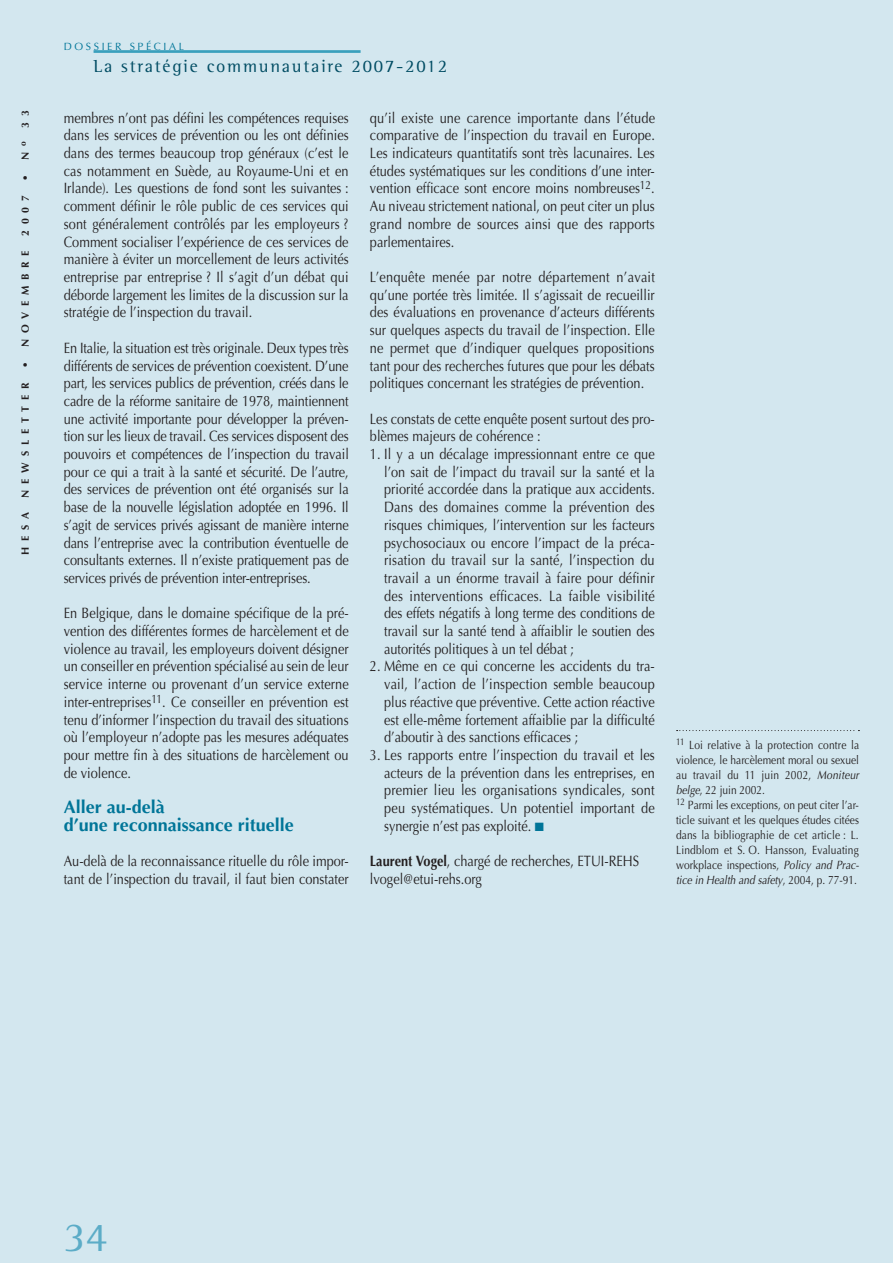
<style>
.page{position:relative;width:893px;height:1263px;background:#d3e7ef}
.page>*{position:absolute;margin:0;border:0;box-sizing:border-box;transform-origin:0 0}
.t1{font:42px "Rotis Semi Serif";color:#5cacc7}
.t2{font:700 18px/17.7px "Optima";color:#007598}
.t3{font:18px "Rotis Semi Serif";letter-spacing:.1em;color:#004c63}
.t4{font:15px/17.7px "Optima";color:#231f20;text-align:justify;scale:.85 1}
.t5{font:12px/15px "Optima";letter-spacing:.005em;color:#231f20;scale:.85 1}
.t6{font:700 10.5px "Optima";letter-spacing:.55em;color:#231f20}
.t7{font:10.5px "Optima";color:#007598}
.s1{color:#007598}
.s2{font-weight:700}
.s3{font-style:italic}
</style>
<div class="page">
<hr style="left:94px;top:50px;width:267px;height:3px;background:#39a0bd">
<svg style="left:677px;top:730px;width:182px;height:1px"></svg>
<p class="t6" style="left:19px;top:128px;width:19px;rotate:-90deg">3 3</p>
<p class="t6" style="left:19px;top:181px;width:41px;rotate:-90deg">• N <sup>o</sup></p>
<p class="t6" style="left:19px;top:236px;width:42px;rotate:-90deg">2007</p>
<p class="t6" style="left:19px;top:368px;width:119px;rotate:-90deg">• Novembr e</p>
<p class="t6" style="left:19px;top:498px;width:116px;rotate:-90deg">NE WS LE TTE R</p>
<p class="t6" style="left:19px;top:555px;width:44px;rotate:-90deg">hesa</p>
<p class="t7" style="left:64px;top:41px;width:20px">Dossier</p>
<p class="t7" style="left:130px;top:41px;width:9px">spécial</p>
<p class="t3" style="left:94px;top:56px;width:355px">La stratégie communautaire 2007-2012</p>
<p class="t4" style="left:64px;top:109px;width:337px">membres n’ont pas défini les compétences requises dans les services de prévention ou les ont définies dans des termes beaucoup trop généraux (c’est le cas notamment en Suède, au Royaume-Uni et en Irlande). Les questions de fond sont les suivantes : comment définir le rôle public de ces services qui sont généralement contrôlés par les employeurs ?<br>Comment socialiser l’expérience de ces services de manière à éviter un morcellement de leurs activités entreprise par entreprise ? Il s’agit d’un débat qui déborde largement les limites de la discussion sur la stratégie de l’inspection du travail.</p>
<p class="t4" style="left:64px;top:339px;width:337px">En Italie, la situation est très originale. Deux types très différents de services de prévention coexistent. D’une part, les services publics de prévention, créés dans le cadre de la réforme sanitaire de 1978, maintiennent une activité importante pour développer la préven&shy;tion sur les lieux de travail. Ces services disposent des pouvoirs et compétences de l’inspection du travail pour ce qui a trait à la santé et sécurité. De l’autre, des services de prévention ont été organisés sur la base de la nouvelle législation adoptée en 1996. Il s’agit de services privés agissant de manière interne dans l’entreprise avec la contribution éventuelle de consultants externes. Il n’existe pratiquement pas de services privés de prévention inter-entreprises.</p>
<p class="t4" style="left:64px;top:605px;width:337px">En Belgique, dans le domaine spécifique de la pré&shy;vention des différentes formes de harcèlement et de violence au travail, les employeurs doivent désigner un conseiller en prévention spécialisé au sein de leur service interne ou provenant d’un service externe inter-entreprises<sup>11</sup>. Ce conseiller en prévention est tenu d’informer l’inspection du travail des situations où l’employeur n’adopte pas les mesures adéquates pour mettre fin à des situations de harcèlement ou de violence.</p>
<p class="t2" style="left:64px;top:798px;width:232px">Aller au-delà<br>d’une reconnaissance rituelle</p>
<p class="t4" style="left:64px;top:852px;width:337px">Au-delà de la reconnaissance rituelle du rôle impor&shy;tant de l’inspection du travail, il faut bien constater</p>
<p class="t4" style="left:370px;top:109px;width:337px">qu’il existe une carence importante dans l’étude comparative de l’inspection du travail en Europe.<br>Les indicateurs quantitatifs sont très lacunaires. Les études systématiques sur les conditions d’une inter&shy;vention efficace sont encore moins nombreuses<sup>12</sup>.<br>Au niveau strictement national, on peut citer un plus grand nombre de sources ainsi que des rapports parlementaires.</p>
<p class="t4" style="left:370px;top:268px;width:337px">L’enquête menée par notre département n’avait qu’une portée très limitée. Il s’agissait de recueillir des évaluations en provenance d’acteurs différents sur quelques aspects du travail de l’inspection. Elle ne permet que d’indiquer quelques propositions tant pour des recherches futures que pour les débats politiques concernant les stratégies de prévention.</p>
<p class="t4" style="left:370px;top:410px;width:337px">Les constats de cette enquête posent surtout des pro&shy;blèmes majeurs de cohérence :</p>
<p class="t4" style="left:384px;top:445px;width:320px;text-indent:-14px">1. Il y a un décalage impressionnant entre ce que l’on sait de l’impact du travail sur la santé et la priorité accordée dans la pratique aux accidents.<br>Dans des domaines comme la prévention des risques chimiques, l’intervention sur les facteurs psychosociaux ou encore l’impact de la préca&shy;risation du travail sur la santé, l’inspection du travail a un énorme travail à faire pour définir des interventions efficaces. La faible visibilité des effets négatifs à long terme des conditions de travail sur la santé tend à affaiblir le soutien des autorités politiques à un tel débat ;</p>
<p class="t4" style="left:384px;top:658px;width:320px;text-indent:-14px">2. Même en ce qui concerne les accidents du tra&shy;vail, l’action de l’inspection semble beaucoup plus réactive que préventive. Cette action réactive est elle-même fortement affaiblie par la difficulté d’aboutir à des sanctions efficaces ;</p>
<p class="t4" style="left:384px;top:746px;width:320px;text-indent:-14px">3. Les rapports entre l’inspection du travail et les acteurs de la prévention dans les entreprises, en premier lieu les organisations syndicales, sont peu systématiques. Un potentiel important de synergie n’est pas exploité. <span class="s1">■</span></p>
<p class="t4" style="left:370px;top:852px;width:318px"><span class="s2">Laurent Vogel</span>, chargé de recherches, ETUI-REHS lvogel@etui-rehs.org</p>
<p class="t5" style="left:676px;top:737px;width:217px"><sup>11</sup> Loi relative à la protection contre la violence, le harcèlement moral ou sexuel au travail du 11 juin 2002, <span class="s3">Moniteur belge</span>, 22 juin 2002.<br><sup>12</sup> Parmi les exceptions, on peut citer l’ar&shy;ticle suivant et les quelques études citées dans la bibliographie de cet article : L.<br>Lindblom et S. O. Hansson, Evaluating workplace inspections, <span class="s3">Policy and Prac&shy;tice in Health and safety</span>, 2004, p. 77-91.</p>
<h1 class="t1" style="left:64px;top:1212px;width:45px">34</h1>
</div>
